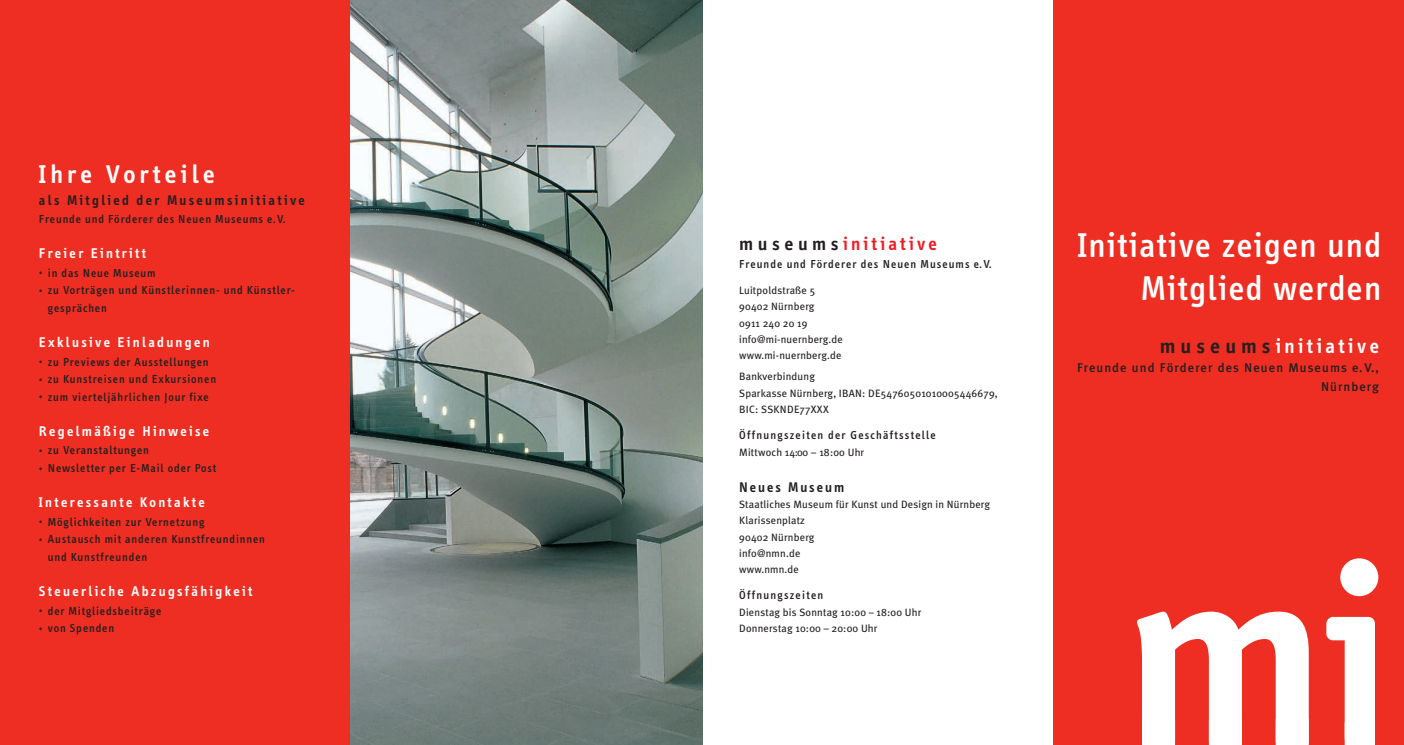
<style>
.page{position:relative;width:1404px;height:745px;background:#fff}
.page>*{position:absolute;margin:0;border:0;box-sizing:border-box;transform-origin:0 0}
.t1{font:700 260px "Officina Sans NEU2";color:#fff}
.t2{font:500 35.25px/42.2px "Info";letter-spacing:.045em;color:#fff;text-align:right}
.t3{font:600 26.25px "Info";letter-spacing:.165em;color:#fff}
.t4{font:600 21px "Info";letter-spacing:.17em;color:#fff}
.t5{font:600 19px "Info";letter-spacing:.17em;color:#ee1d23}
.t6{font:600 14.38px "Info";letter-spacing:.165em;color:#fff}
.t7{font:600 14.38px "Info";letter-spacing:.165em;color:#231f20}
.t8{font:600 14.38px "Info";letter-spacing:.145em;color:#231f20}
.t9{font:500 12.62px/18.8px "Meta Plus";letter-spacing:.08em;color:#231f20;text-align:right}
.t10{font:500 11.88px/17.5px "Info Text";letter-spacing:.07em;color:#231f20}
.t11{font:500 11.88px "Info Text";letter-spacing:.105em;color:#231f20}
.t12{font:10.62px/16.2px "Meta Plus";letter-spacing:.015em;color:#231f20}
.s1{font-family:"Info";font-weight:700;font-size:13.12px}
.s2{font-family:"Officina Sans NEU2";font-weight:700;font-size:18.12px;color:#231f20}
.s3{font-family:"Officina Sans NEU2";font-weight:700;font-size:20.12px;color:#231f20}
.s4{font-family:"Info";font-weight:600;font-size:262.5px}
</style>
<div class="page">
<div style="left:1052px;top:0;width:351px;height:744px;background:#ee2e22"></div>
<div style="left:0;top:0;width:351px;height:744px;background:#ee2e22"></div>
<img style="left:351px;top:0;width:351px;height:744px">
<h3 class="t3" style="left:39px;top:164px;width:177px">Ihre Vorteile</h3>
<p class="t7" style="left:39px;top:195px;width:267px">als Mitglied der Museumsinitiative</p>
<p class="t10" style="left:39px;top:211px;width:248px">Freunde und Förderer des Neuen Museums e.V.</p>
<p class="t6" style="left:39px;top:247px;width:108px">Freier Eintritt</p>
<p class="t10" style="left:39px;top:265px;width:118px"><span class="s1">·</span> in das Neue Museum</p>
<p class="t10" style="left:39px;top:282px;width:257px"><span class="s1">·</span> zu Vorträgen und Künstlerinnen- und Künstler-</p>
<p class="t10" style="left:48px;top:300px;width:61px">gesprächen</p>
<p class="t6" style="left:39px;top:336px;width:172px">Exklusive Einladungen</p>
<p class="t10" style="left:39px;top:353px;width:179px"><span class="s1">·</span> zu Previews der Ausstellungen<br><span class="s1">·</span> zu Kunstreisen und Exkursionen <span class="s1">·</span> zum vierteljährlichen Jour fixe</p>
<p class="t6" style="left:39px;top:425px;width:172px">Regelmäßige Hinweise</p>
<p class="t10" style="left:39px;top:442px;width:179px"><span class="s1">·</span> zu Veranstaltungen<br><span class="s1">·</span> Newsletter per E-Mail oder Post</p>
<p class="t6" style="left:39px;top:496px;width:167px">Interessante Kontakte</p>
<p class="t10" style="left:39px;top:513px;width:167px"><span class="s1">·</span> Möglichkeiten zur Vernetzung</p>
<p class="t10" style="left:39px;top:531px;width:227px"><span class="s1">·</span> Austausch mit anderen Kunstfreundinnen</p>
<p class="t10" style="left:48px;top:548px;width:101px">und Kunstfreunden</p>
<p class="t6" style="left:39px;top:585px;width:215px">Steuerliche Abzugsfähigkeit</p>
<p class="t10" style="left:39px;top:602px;width:124px"><span class="s1">·</span> der Mitgliedsbeiträge <span class="s1">·</span> von Spenden</p>
<h3 class="t5" style="left:739px;top:236px;width:199px"><span class="s2">museums</span>initiative</h3>
<p class="t10" style="left:739px;top:256px;width:254px">Freunde und Förderer des Neuen Museums e.V.</p>
<p class="t12" style="left:739px;top:283px;width:105px">Luitpoldstraße 5<br>90402 Nürnberg<br>0911 240 20 19 info@mi-nuernberg.de www.mi-nuernberg.de</p>
<p class="t12" style="left:739px;top:369px;width:260px">Bankverbindung<br>Sparkasse Nürnberg, IBAN: DE54760501010005446679,<br>BIC: SSKNDE77XXX</p>
<p class="t11" style="left:739px;top:430px;width:198px">Öffnungszeiten der Geschäftsstelle</p>
<p class="t12" style="left:739px;top:444px;width:126px">Mittwoch 14:00 – 18:00 Uhr</p>
<p class="t8" style="left:739px;top:481px;width:106px">Neues Museum</p>
<p class="t12" style="left:739px;top:496px;width:252px">Staatliches Museum für Kunst und Design in Nürnberg<br>Klarissenplatz<br>90402 Nürnberg<br>info@nmn.de<br>www.nmn.de</p>
<p class="t11" style="left:739px;top:590px;width:86px">Öffnungszeiten</p>
<p class="t12" style="left:739px;top:604px;width:184px">Dienstag bis Sonntag 10:00 – 18:00 Uhr<br>Donnerstag 10:00 – 20:00 Uhr</p>
<h2 class="t2" style="left:1077px;top:228px;width:305px">Initiative zeigen und<br>Mitglied werden</h2>
<h3 class="t4" style="left:1159px;top:338px;width:220px"><span class="s3">museums</span>initiative</h3>
<p class="t9" style="left:1077px;top:357px;width:303px">Freunde und Förderer des Neuen Museums e.V.,<br>Nürnberg</p>
<h1 class="t1" style="left:1123px;top:493px;width:268px">m<span class="s4">i</span></h1>
</div>
